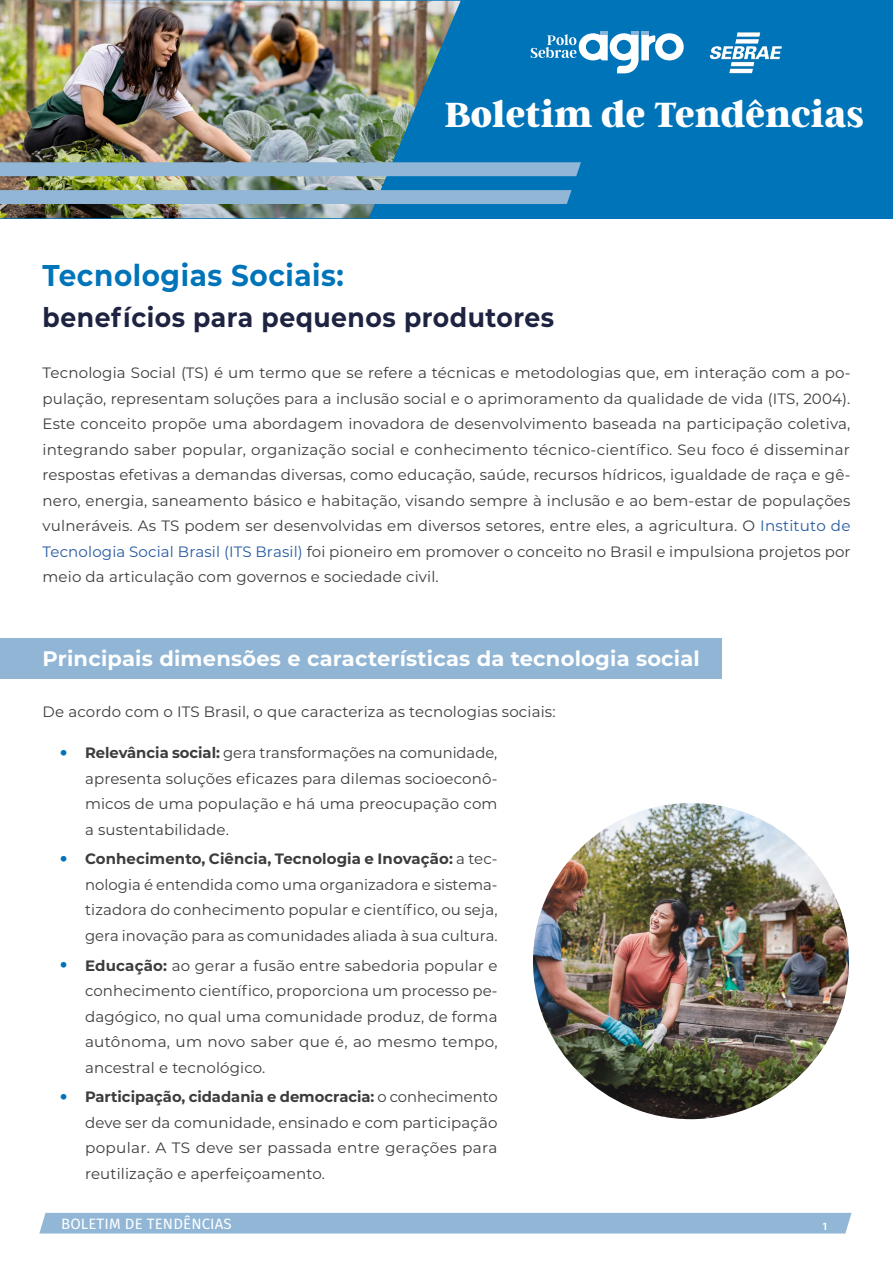
<style>
.page{position:relative;width:893px;height:1263px;background:#fff}
.page>*{position:absolute;margin:0;border:0;box-sizing:border-box;transform-origin:0 0}
.t1{font:800 39px "Argent CF";letter-spacing:-.005em;color:#fff}
.t2{font:700 30px "Montserrat";letter-spacing:.02em;color:#0074b9;scale:.93 1}
.t3{font:700 27px "Montserrat";letter-spacing:.02em;color:#1d2341;scale:.93 1}
.t4{font:700 21px "Montserrat";letter-spacing:.01em;color:#fff}
.t5{font:15px/25.5px "Montserrat";letter-spacing:.01em;color:#3c3c3c;text-align:justify}
.t6{font:15px "Fira Sans";letter-spacing:.01em;color:#fff}
.t7{font:700 10.5px "Roboto";color:#fff}
.s1{color:#285aa0}
.s2{font-size:37.5px;color:#0074b9}
.s3{font-weight:700}
</style>
<div class="page">
<div style="left:39px;top:1213px;width:812px;height:20px;background:#91b6d6"></div>
<div style="left:0;top:0;width:893px;height:218px;background:#0074b9"></div>
<img style="left:0;top:0;width:461px;height:218px">
<div style="left:0;top:190px;width:572px;height:14px;background:#91b6d6"></div>
<svg style="left:0;top:162px;width:581px;height:14px;background:#8fb4d4"></svg>
<img style="left:709px;top:32px;width:73px;height:42px">
<svg style="left:531px;top:32px;width:153px;height:41px"></svg>
<img style="left:533px;top:803px;width:316px;height:316px;border-radius:158px">
<div style="left:0;top:638px;width:721px;height:40px;background:#90b5d5"></div>
<h1 class="t1" style="left:444px;top:93px;width:421px">Boletim de Tendências</h1>
<h2 class="t2" style="left:43px;top:254px;width:326px">Tecnologias Sociais:</h2>
<h3 class="t3" style="left:43px;top:298px;width:552px">benefícios para pequenos produtores</h3>
<p class="t5" style="left:43px;top:360px;width:809px">Tecnologia Social (TS) é um termo que se refere a técnicas e metodologias que, em interação com a po&shy;pulação, representam soluções para a inclusão social e o aprimoramento da qualidade de vida (ITS, 2004).<br>Este conceito propõe uma abordagem inovadora de desenvolvimento baseada na participação coletiva, integrando saber popular, organização social e conhecimento técnico-científico. Seu foco é disseminar respostas efetivas a demandas diversas, como educação, saúde, recursos hídricos, igualdade de raça e gê&shy;nero, energia, saneamento básico e habitação, visando sempre à inclusão e ao bem-estar de populações vulneráveis. As TS podem ser desenvolvidas em diversos setores, entre eles, a agricultura. O <span class="s1">Instituto de Tecnologia Social Brasil (ITS Brasil)</span> foi pioneiro em promover o conceito no Brasil e impulsiona projetos por meio da articulação com governos e sociedade civil.</p>
<h3 class="t4" style="left:43px;top:643px;width:659px">Principais dimensões e características da tecnologia social</h3>
<p class="t5" style="left:43px;top:698px;width:515px">De acordo com o ITS Brasil, o que caracteriza as tecnologias sociais:</p>
<p class="t5" style="left:85px;top:739px;width:414px;text-indent:-27px"><span class="s2">•</span> <span class="s3">Relevância social:</span> gera transformações na comunidade, apresenta soluções eficazes para dilemas socioeconô&shy;micos de uma população e há uma preocupação com a sustentabilidade.</p>
<p class="t5" style="left:85px;top:846px;width:414px;text-indent:-27px"><span class="s2">•</span> <span class="s3">Conhecimento, Ciência, Tecnologia e Inovação:</span> a tec&shy;nologia é entendida como uma organizadora e sistema&shy;tizadora do conhecimento popular e científico, ou seja, gera inovação para as comunidades aliada à sua cultura.</p>
<p class="t5" style="left:85px;top:952px;width:414px;text-indent:-27px"><span class="s2">•</span> <span class="s3">Educação:</span> ao gerar a fusão entre sabedoria popular e conhecimento científico, proporciona um processo pe&shy;dagógico, no qual uma comunidade produz, de forma autônoma, um novo saber que é, ao mesmo tempo, ancestral e tecnológico.</p>
<p class="t5" style="left:85px;top:1084px;width:414px;text-indent:-27px"><span class="s2">•</span> <span class="s3">Participação, cidadania e democracia:</span> o conhecimento deve ser da comunidade, ensinado e com participação popular. A TS deve ser passada entre gerações para reutilização e aperfeiçoamento.</p>
<p class="t6" style="left:61px;top:1213px;width:172px">BOLETIM DE TENDÊNCIAS</p>
<p class="t7" style="left:822px;top:1219px;width:8px">1</p>
</div>
